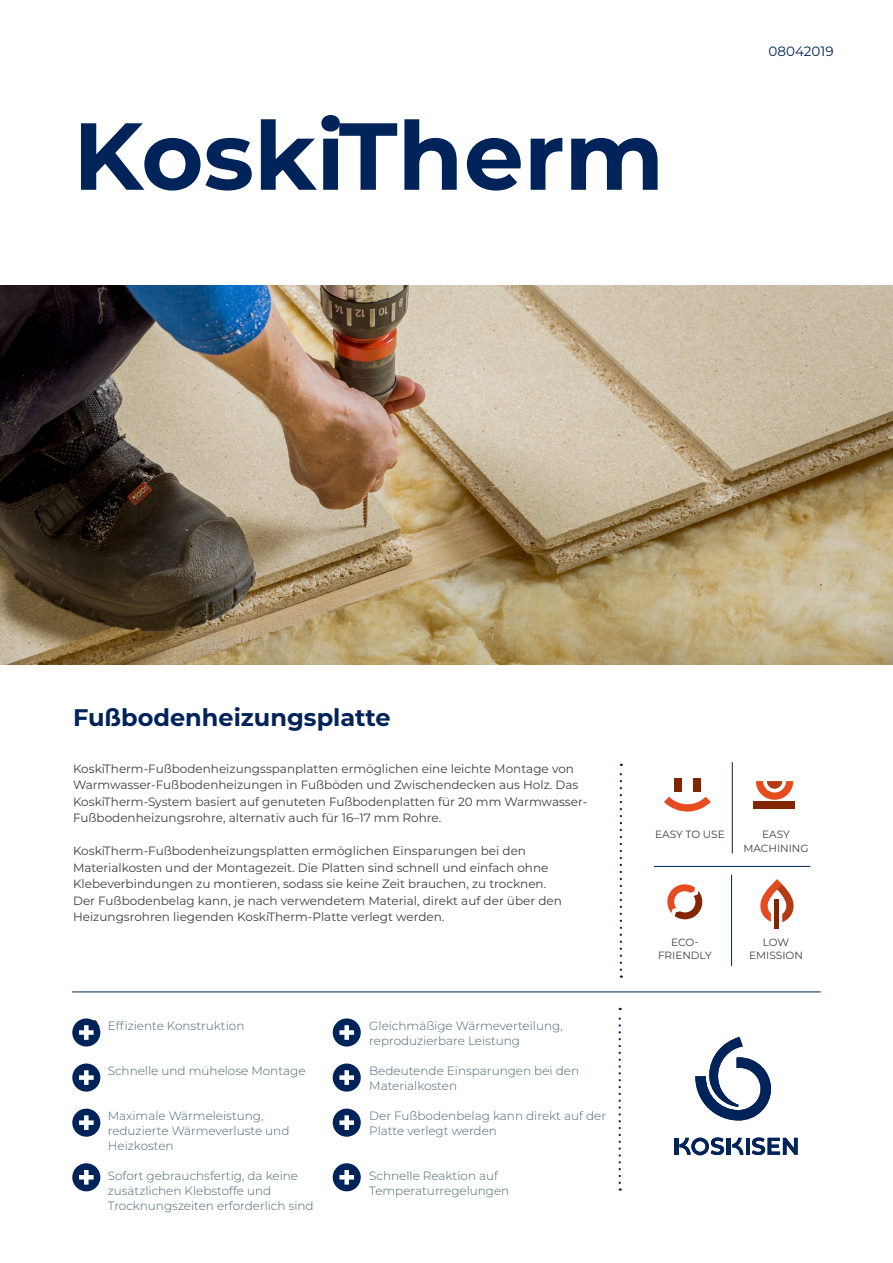
<style>
.page{position:relative;width:893px;height:1263px;background:#fff}
.page>*{position:absolute;margin:0;border:0;box-sizing:border-box;transform-origin:0 0}
.t1{font:700 94.95px "Montserrat";color:#002359}
.t2{font:700 24px "Montserrat";color:#002359}
.base{font:13.5px "Montserrat";color:#002359}
.base-2{font:12px/16.5px "Montserrat";color:#3e3e3f}
.Benefits_list{font:300 12px/15px "Montserrat";color:#476372}
.icon_text{font:10.5px/13.5px "Montserrat";color:#3e3e3f;text-align:center}
</style>
<div class="page">
<img style="left:0;top:286px;width:893px;height:378px">
<hr style="left:746px;top:1138px;width:3px;height:17px;background:#002359">
<hr style="left:674px;top:1138px;width:4px;height:17px;background:#002359">
<hr style="left:727px;top:1138px;width:4px;height:17px;background:#002359">
<svg style="left:752px;top:1137px;width:46px;height:18px"></svg>
<svg style="left:679px;top:1137px;width:45px;height:18px"></svg>
<svg style="left:732px;top:1138px;width:11px;height:17px"></svg>
<svg style="left:695px;top:1037px;width:76px;height:83px"></svg>
<svg style="left:94px;top:1020px;width:5px;height:20px"></svg>
<svg style="left:79px;top:1170px;width:20px;height:20px"></svg>
<svg style="left:620px;top:764px;width:2px;height:214px"></svg>
<svg style="left:619px;top:1008px;width:2px;height:183px"></svg>
<div style="left:72px;top:1018px;width:28px;height:28px;background:#002359;border-radius:50%"></div>
<div style="left:84px;top:1025px;width:5px;height:15px;background:#fff"></div>
<div style="left:79px;top:1030px;width:15px;height:5px;background:#fff"></div>
<div style="left:333px;top:1018px;width:28px;height:28px;background:#002359;border-radius:50%"></div>
<div style="left:344px;top:1025px;width:5px;height:15px;background:#fff"></div>
<div style="left:339px;top:1030px;width:15px;height:5px;background:#fff"></div>
<div style="left:72px;top:1063px;width:28px;height:28px;background:#002359;border-radius:50%"></div>
<div style="left:84px;top:1070px;width:5px;height:15px;background:#fff"></div>
<div style="left:79px;top:1075px;width:15px;height:5px;background:#fff"></div>
<div style="left:333px;top:1063px;width:28px;height:28px;background:#002359;border-radius:50%"></div>
<div style="left:344px;top:1070px;width:5px;height:15px;background:#fff"></div>
<div style="left:339px;top:1075px;width:15px;height:5px;background:#fff"></div>
<div style="left:72px;top:1108px;width:28px;height:29px;background:#002359;border-radius:50%"></div>
<div style="left:84px;top:1115px;width:5px;height:15px;background:#fff"></div>
<div style="left:79px;top:1120px;width:15px;height:5px;background:#fff"></div>
<div style="left:333px;top:1108px;width:28px;height:29px;background:#002359;border-radius:50%"></div>
<div style="left:344px;top:1115px;width:5px;height:15px;background:#fff"></div>
<div style="left:339px;top:1120px;width:15px;height:5px;background:#fff"></div>
<div style="left:333px;top:1163px;width:28px;height:28px;background:#002359;border-radius:50%"></div>
<div style="left:344px;top:1170px;width:5px;height:14px;background:#fff"></div>
<svg style="left:339px;top:1175px;width:15px;height:4px"></svg>
<div style="left:72px;top:1163px;width:28px;height:28px;background:#002359;border-radius:50%"></div>
<div style="left:84px;top:1170px;width:5px;height:14px;background:#fff"></div>
<svg style="left:79px;top:1175px;width:15px;height:4px"></svg>
<hr style="left:72px;top:991px;width:749px;height:1px;background:#002359">
<hr style="left:654px;top:866px;width:156px;height:1px;background:#002359">
<hr style="left:731px;top:875px;width:1px;height:91px;background:#002359">
<hr style="left:732px;top:762px;width:1px;height:91px;background:#002359">
<svg style="left:667px;top:884px;width:36px;height:36px"></svg>
<div style="left:674px;top:779px;width:8px;height:13px;background:#832501"></div>
<div style="left:693px;top:779px;width:7px;height:13px;background:#832501"></div>
<svg style="left:664px;top:797px;width:47px;height:14px"></svg>
<div style="left:753px;top:801px;width:42px;height:8px;background:#832501"></div>
<svg style="left:756px;top:781px;width:37px;height:19px"></svg>
<div style="left:774px;top:899px;width:5px;height:30px;background:#832501"></div>
<svg style="left:760px;top:879px;width:34px;height:43px"></svg>
<h1 class="t1" style="left:73px;top:88px;width:592px">KoskiTherm</h1>
<p class="base" style="left:769px;top:42px;width:66px">08042019</p>
<h3 class="t2" style="left:73px;top:700px;width:319px">Fußbodenheizungsplatte</h3>
<p class="base-2" style="left:73px;top:760px;width:516px">KoskiTherm-Fußbodenheizungsspanplatten ermöglichen eine leichte Montage von Warmwasser-Fußbodenheizungen in Fußböden und Zwischendecken aus Holz. Das KoskiTherm-System basiert auf genuteten Fußbodenplatten für 20 mm Warmwasser-Fußbodenheizungsrohre, alternativ auch für 16–17 mm Rohre.</p>
<p class="base-2" style="left:73px;top:842px;width:490px">KoskiTherm-Fußbodenheizungsplatten ermöglichen Einsparungen bei den Materialkosten und der Montagezeit. Die Platten sind schnell und einfach ohne Klebeverbindungen zu montieren, sodass sie keine Zeit brauchen, zu trocknen.<br>Der Fußbodenbelag kann, je nach verwendetem Material, direkt auf der über den Heizungsrohren liegenden KoskiTherm-Platte verlegt werden.</p>
<p class="Benefits_list" style="left:108px;top:1018px;width:138px">Effiziente Konstruktion</p>
<p class="Benefits_list" style="left:108px;top:1063px;width:199px">Schnelle und mühelose Montage</p>
<p class="Benefits_list" style="left:108px;top:1108px;width:157px">Maximale Wärmeleistung,</p>
<p class="Benefits_list" style="left:108px;top:1123px;width:183px">reduzierte Wärmeverluste und<br>Heizkosten</p>
<p class="Benefits_list" style="left:108px;top:1168px;width:207px">Sofort gebrauchsfertig, da keine zusätzlichen Klebstoffe und<br>Trocknungszeiten erforderlich sind</p>
<p class="Benefits_list" style="left:369px;top:1018px;width:195px">Gleichmäßige Wärmeverteilung, reproduzierbare Leistung</p>
<p class="Benefits_list" style="left:369px;top:1063px;width:211px">Bedeutende Einsparungen bei den<br>Materialkosten</p>
<p class="Benefits_list" style="left:369px;top:1108px;width:238px">Der Fußbodenbelag kann direkt auf der<br>Platte verlegt werden</p>
<p class="Benefits_list" style="left:369px;top:1168px;width:142px">Schnelle Reaktion auf<br>Temperaturregelungen</p>
<p class="icon_text" style="left:655px;top:828px;width:71px">EASY TO USE</p>
<p class="icon_text" style="left:743px;top:828px;width:67px">EASY<br>MACHINING</p>
<p class="icon_text" style="left:658px;top:935px;width:55px">ECO-<br>FRIENDLY</p>
<p class="icon_text" style="left:749px;top:935px;width:55px">LOW<br>EMISSION</p>
</div>
